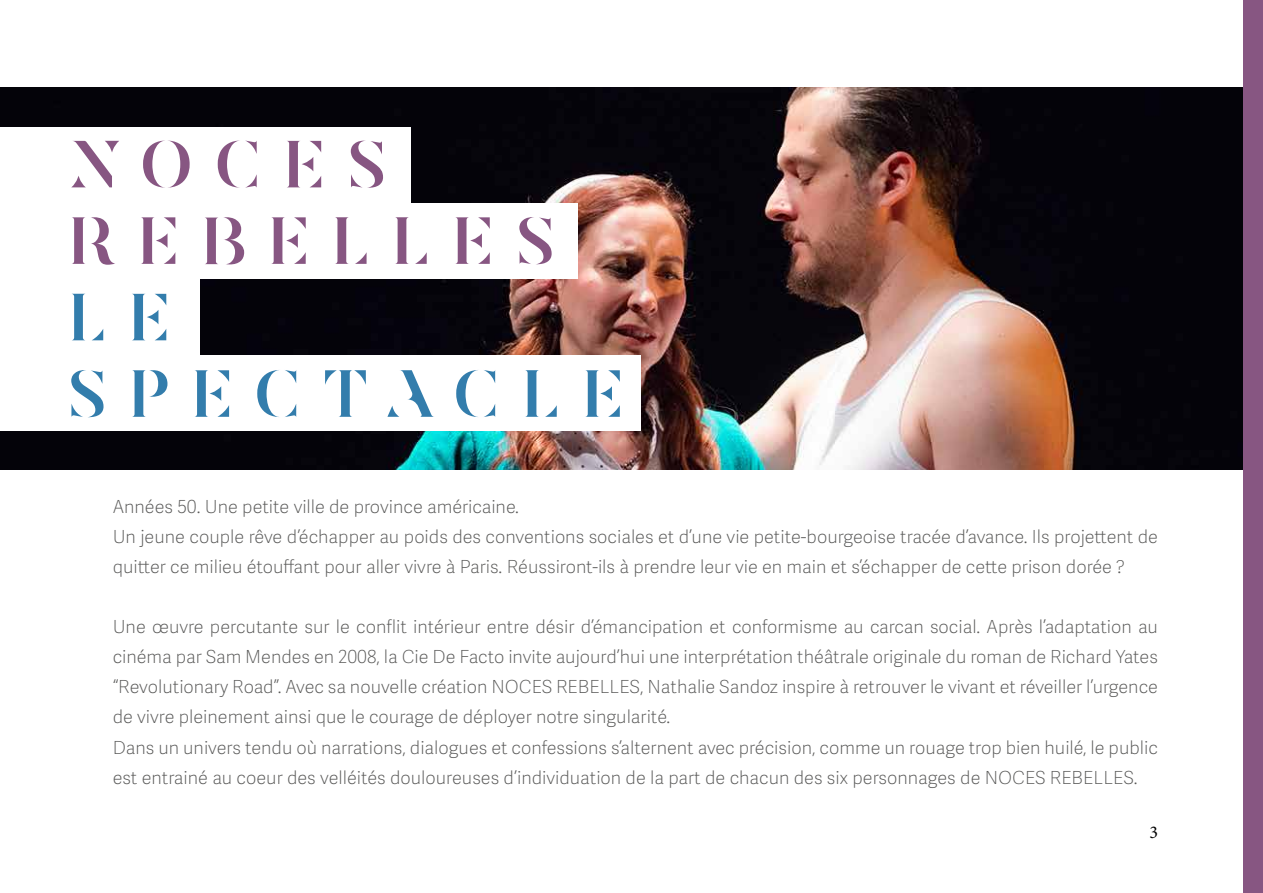
<style>
.page{position:relative;width:1263px;height:893px;background:#fff}
.page>*{position:absolute;margin:0;border:0;box-sizing:border-box;transform-origin:0 0}
.t1{font:72px/76.5px "Davoa Alt";letter-spacing:.33em;color:#875682}
.t2{font:72px/76.5px "Davoa Alt";letter-spacing:.33em;color:#337dac}
.t3{font:100 18px/30px "Adelle Sans";color:#575756}
.t4{font:18px "Minion Pro";color:#000}
</style>
<div class="page">
<img style="left:0;top:88px;width:1244px;height:382px">
<div style="left:0;top:203px;width:577px;height:76px;background:#fff"></div>
<div style="left:0;top:128px;width:411px;height:75px;background:#fff"></div>
<div style="left:0;top:355px;width:641px;height:76px;background:#fff"></div>
<div style="left:0;top:279px;width:200px;height:76px;background:#fff"></div>
<div style="left:1244px;top:0;width:19px;height:893px;background:#875682"></div>
<h1 class="t1" style="left:69px;top:127px;width:486px">NOCES<br>REBELLES</h1>
<h1 class="t2" style="left:69px;top:280px;width:554px">L E<br>SPECTACLE</h1>
<p class="t3" style="left:113px;top:493px;width:1047px">Années 50. Une petite ville de province américaine.<br>Un jeune couple rêve d’échapper au poids des conventions sociales et d’une vie petite-bourgeoise tracée d’avance. Ils projettent de quitter ce milieu étouffant pour aller vivre à Paris. Réussiront-ils à prendre leur vie en main et s’échapper de cette prison dorée ?</p>
<p class="t3" style="left:113px;top:613px;width:1047px">Une œuvre percutante sur le conflit intérieur entre désir d’émancipation et conformisme au carcan social. Après l’adaptation au cinéma par Sam Mendes en 2008, la Cie De Facto invite aujourd’hui une interprétation théâtrale originale du roman de Richard Yates “Revolutionary Road”. Avec sa nouvelle création NOCES REBELLES, Nathalie Sandoz inspire à retrouver le vivant et réveiller l’urgence de vivre pleinement ainsi que le courage de déployer notre singularité.<br>Dans un univers tendu où narrations, dialogues et confessions s’alternent avec précision, comme un rouage trop bien huilé, le public est entrainé au coeur des velléités douloureuses d’individuation de la part de chacun des six personnages de NOCES REBELLES.</p>
<p class="t4" style="left:1149px;top:820px;width:10px">3</p>
</div>
